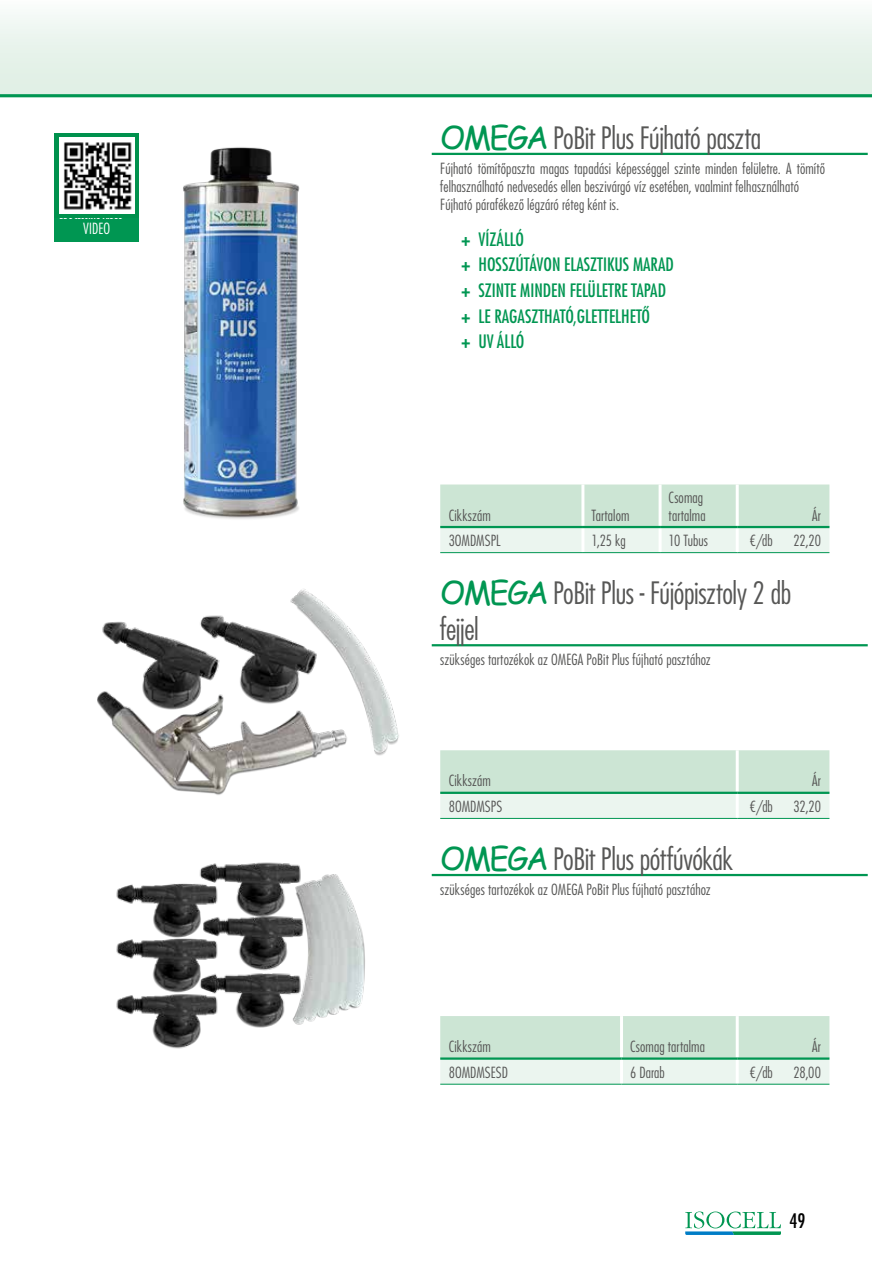
<style>
.page{position:relative;width:872px;height:1263px;background:#fff}
.page>*{position:absolute;margin:0;border:0;box-sizing:border-box;transform-origin:0 0}
.t1{font:300 condensed 30px/36px "Futura LT Pro";letter-spacing:-.015em;color:#575756}
.t2{font:500 condensed 19.5px "Futura LT Pro";color:#000}
.t3{font:500 condensed 18px/25.7px "Futura LT Pro";color:#009652}
.t4{font:300 condensed 15px/18px "Futura LT Pro";letter-spacing:.005em;color:#575756}
.t5{font:300 condensed 15px "Futura LT Pro";letter-spacing:.005em;color:#fff}
.t6{font:700 condensed 10.5px "Futura LT Pro";letter-spacing:-.01em;color:#fff;scale:.85 1}
.s1{font-family:"Comic Sans MS";font-weight:400;font-stretch:normal;font-size:31.5px;color:#009652}
.s2{font-weight:700}
</style>
<div class="page">
<svg style="left:685px;top:1211px;width:96px;height:24px"></svg>
<div style="left:0;top:0;width:872px;height:94px;background:linear-gradient(to bottom,#f8fbf9,#ddeee2)"></div>
<hr style="left:0;top:94px;width:872px;height:3px;background:#009652">
<img style="left:183px;top:147px;width:117px;height:372px">
<hr style="left:432px;top:153px;width:435px;height:2px;background:#009652">
<svg style="left:440px;top:484px;width:389px;height:68px;background:#d6eadd"></svg>
<hr style="left:581px;top:484px;width:3px;height:42px;background:#fff">
<hr style="left:658px;top:484px;width:3px;height:42px;background:#fff">
<hr style="left:735px;top:484px;width:3px;height:42px;background:#fff">
<hr style="left:581px;top:528px;width:3px;height:24px;background:#fff">
<hr style="left:658px;top:528px;width:3px;height:24px;background:#fff">
<hr style="left:735px;top:528px;width:3px;height:24px;background:#fff">
<hr style="left:440px;top:552px;width:143px;height:1px;background:#009652">
<hr style="left:583px;top:552px;width:77px;height:1px;background:#009652">
<hr style="left:660px;top:552px;width:77px;height:1px;background:#009652">
<hr style="left:737px;top:552px;width:92px;height:1px;background:#009652">
<hr style="left:440px;top:526px;width:143px;height:2px;background:#009652">
<hr style="left:583px;top:526px;width:77px;height:2px;background:#009652">
<hr style="left:660px;top:526px;width:77px;height:2px;background:#009652">
<hr style="left:737px;top:526px;width:92px;height:2px;background:#009652">
<img style="left:97px;top:589px;width:302px;height:206px">
<hr style="left:432px;top:644px;width:435px;height:2px;background:#009652">
<svg style="left:440px;top:750px;width:389px;height:68px;background:#d6eadd"></svg>
<hr style="left:735px;top:750px;width:3px;height:42px;background:#fff">
<hr style="left:735px;top:794px;width:3px;height:24px;background:#fff">
<hr style="left:440px;top:818px;width:297px;height:1px;background:#009652">
<hr style="left:737px;top:818px;width:92px;height:1px;background:#009652">
<hr style="left:440px;top:792px;width:297px;height:2px;background:#009652">
<hr style="left:737px;top:792px;width:92px;height:2px;background:#009652">
<img style="left:116px;top:862px;width:249px;height:187px">
<hr style="left:432px;top:874px;width:435px;height:2px;background:#009652">
<svg style="left:440px;top:1016px;width:389px;height:68px;background:#d6eadd"></svg>
<hr style="left:620px;top:1016px;width:3px;height:41px;background:#fff">
<hr style="left:735px;top:1016px;width:3px;height:41px;background:#fff">
<hr style="left:620px;top:1060px;width:3px;height:24px;background:#fff">
<hr style="left:735px;top:1060px;width:3px;height:24px;background:#fff">
<hr style="left:440px;top:1084px;width:181px;height:1px;background:#009652">
<hr style="left:621px;top:1084px;width:116px;height:1px;background:#009652">
<hr style="left:737px;top:1084px;width:92px;height:1px;background:#009652">
<hr style="left:440px;top:1057px;width:181px;height:3px;background:#009652">
<hr style="left:621px;top:1057px;width:116px;height:3px;background:#009652">
<hr style="left:737px;top:1057px;width:92px;height:3px;background:#009652">
<div style="left:54px;top:218px;width:85px;height:24px;background:#009652"></div>
<div style="left:54px;top:133px;width:85px;height:85px;background:#00914d"></div>
<img style="left:59px;top:137px;width:75px;height:77px">
<p class="t6" style="left:59px;top:216px;width:77px">PROCESSING VIDEO</p>
<p class="t5" style="left:83px;top:219px;width:28px">VIDEO</p>
<h1 class="t1" style="left:440px;top:119px;width:323px"><span class="s1">OMEGA</span> PoBit Plus Fújható paszta</h1>
<p class="t4" style="left:440px;top:159px;width:386px">Fújható tömítőpaszta magas tapadási képességgel szinte minden felületre. A tömítő felhasználható nedvesedés ellen beszivárgó víz esetében, vaalmint felhasználható<br>Fújható párafékező légzáró réteg ként is.</p>
<p class="t3" style="left:461px;top:226px;width:214px"><span class="s2">+</span> VÍZÁLLÓ<br><span class="s2">+</span> HOSSZÚTÁVON ELASZTIKUS MARAD <span class="s2">+</span> SZINTE MINDEN FELÜLETRE TAPAD <span class="s2">+</span> LE RAGASZTHATÓ,GLETTELHETŐ<br><span class="s2">+</span> UV ÁLLÓ</p>
<p class="t4" style="left:449px;top:506px;width:43px">Cikkszám</p>
<p class="t4" style="left:591px;top:506px;width:40px">Tartalom</p>
<p class="t4" style="left:668px;top:488px;width:39px">Csomag tartalma</p>
<p class="t4" style="left:812px;top:506px;width:10px">Ár</p>
<p class="t4" style="left:449px;top:532px;width:53px">3OMDMSPL</p>
<p class="t4" style="left:591px;top:532px;width:36px">1,25 kg</p>
<p class="t4" style="left:668px;top:532px;width:41px">10 Tubus</p>
<p class="t4" style="left:750px;top:532px;width:24px">€/db</p>
<p class="t4" style="left:793px;top:532px;width:29px">22,20</p>
<h1 class="t1" style="left:440px;top:575px;width:352px"><span class="s1">OMEGA</span> PoBit Plus - Fújópisztoly 2 db fejjel</h1>
<p class="t4" style="left:440px;top:650px;width:272px">szükséges tartozékok az OMEGA PoBit Plus fújható pasztához</p>
<p class="t4" style="left:449px;top:772px;width:43px">Cikkszám</p>
<p class="t4" style="left:812px;top:772px;width:10px">Ár</p>
<p class="t4" style="left:449px;top:798px;width:55px">8OMDMSPS</p>
<p class="t4" style="left:750px;top:798px;width:24px">€/db</p>
<p class="t4" style="left:793px;top:798px;width:29px">32,20</p>
<h1 class="t1" style="left:440px;top:840px;width:294px"><span class="s1">OMEGA</span> PoBit Plus pótfúvókák</h1>
<p class="t4" style="left:440px;top:880px;width:272px">szükséges tartozékok az OMEGA PoBit Plus fújható pasztához</p>
<p class="t4" style="left:449px;top:1038px;width:43px">Cikkszám</p>
<p class="t4" style="left:630px;top:1038px;width:76px">Csomag tartalma</p>
<p class="t4" style="left:812px;top:1038px;width:10px">Ár</p>
<p class="t4" style="left:449px;top:1063px;width:61px">8OMDMSESD</p>
<p class="t4" style="left:630px;top:1063px;width:36px">6 Darab</p>
<p class="t4" style="left:750px;top:1063px;width:24px">€/db</p>
<p class="t4" style="left:793px;top:1063px;width:29px">28,00</p>
<h2 class="t2" style="left:789px;top:1207px;width:18px">49</h2>
</div>
